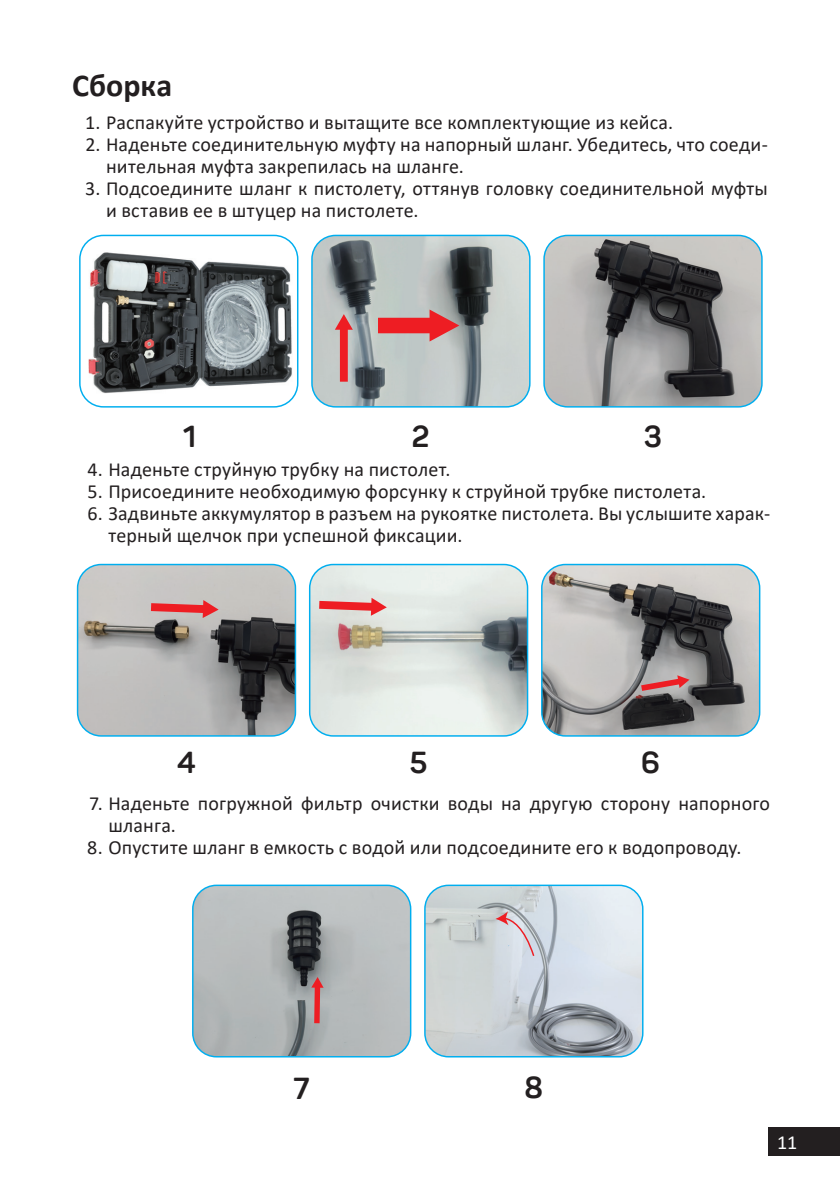
<style>
.page{position:relative;width:840px;height:1191px;background:#fff}
.page>*{position:absolute;margin:0;border:0;box-sizing:border-box;transform-origin:0 0}
.Заголовок_16{font:700 32px "Calibri";color:#231f20}
.t1{font:700 29.6px "Panton";color:#231f20}
.t2{font:20px/22px "Calibri";letter-spacing:.01em;color:#231f20}
.t3{font:20px "Calibri";color:#fff}
</style>
<div class="page">
<div style="left:767px;top:1126px;width:72px;height:29px;background:#231f20"></div>
<img style="left:81px;top:235px;width:216px;height:172px">
<div style="left:79px;top:235px;width:219px;height:172px;border:1px solid #00aeef;border-radius:24px"></div>
<img style="left:313px;top:235px;width:216px;height:172px">
<svg style="left:378px;top:309px;width:81px;height:32px;background:#d26f71"></svg>
<svg style="left:334px;top:314px;width:18px;height:68px"></svg>
<div style="left:311px;top:235px;width:219px;height:172px;border:1px solid #00aeef;border-radius:24px"></div>
<img style="left:545px;top:235px;width:216px;height:172px">
<div style="left:543px;top:235px;width:219px;height:172px;border:1px solid #00aeef;border-radius:24px"></div>
<img style="left:309px;top:564px;width:218px;height:172px">
<div style="left:309px;top:564px;width:219px;height:172px;border:1px solid #00aeef;border-radius:24px"></div>
<svg style="left:319px;top:598px;width:67px;height:18px"></svg>
<img style="left:77px;top:564px;width:218px;height:172px">
<svg style="left:151px;top:600px;width:67px;height:18px"></svg>
<div style="left:77px;top:564px;width:219px;height:172px;border:1px solid #00aeef;border-radius:24px"></div>
<img style="left:542px;top:564px;width:217px;height:172px">
<svg style="left:640px;top:675px;width:49px;height:16px"></svg>
<div style="left:540px;top:564px;width:220px;height:172px;border:1px solid #00aeef;border-radius:24px"></div>
<img style="left:193px;top:886px;width:217px;height:170px">
<svg style="left:311px;top:977px;width:12px;height:46px"></svg>
<div style="left:192px;top:884px;width:219px;height:173px;border:1px solid #00aeef;border-radius:24px"></div>
<img style="left:424px;top:886px;width:218px;height:170px">
<div style="left:424px;top:884px;width:219px;height:173px;border:1px solid #00aeef;border-radius:24px"></div>
<svg style="left:495px;top:911px;width:40px;height:46px;background:#d1cad1"></svg>
<p class="Заголовок_16" style="left:72px;top:63px;width:102px">Сборка</p>
<p class="t2" style="left:85px;top:111px;width:586px">1. Распакуйте устройство и вытащите все комплектующие из кейса.</p>
<p class="t2" style="left:106px;top:133px;width:663px;text-indent:-21px">2. Наденьте соединительную муфту на напорный шланг. Убедитесь, что соеди&shy;нительная муфта закрепилась на шланге.</p>
<p class="t2" style="left:106px;top:177px;width:663px;text-indent:-21px">3. Подсоедините шланг к пистолету, оттянув головку соединительной муфты и вставив ее в штуцер на пистолете.</p>
<p class="t1" style="left:183px;top:418px;width:15px">1</p>
<p class="t1" style="left:412px;top:418px;width:19px">2</p>
<p class="t1" style="left:643px;top:418px;width:20px">3</p>
<p class="t2" style="left:87px;top:458px;width:361px">4. Наденьте струйную трубку на пистолет.</p>
<p class="t2" style="left:88px;top:480px;width:616px">5. Присоедините необходимую форсунку к струйной трубке пистолета.</p>
<p class="t2" style="left:108px;top:502px;width:663px;text-indent:-21px">6. Задвиньте аккумулятор в разъем на рукоятке пистолета. Вы услышите харак&shy;терный щелчок при успешной фиксации.</p>
<p class="t1" style="left:181px;top:507px;width:15px">1</p>
<p class="t1" style="left:409px;top:507px;width:19px">2</p>
<p class="t1" style="left:641px;top:507px;width:20px">3</p>
<p class="t1" style="left:177px;top:744px;width:20px">4</p>
<p class="t1" style="left:409px;top:744px;width:19px">5</p>
<p class="t1" style="left:641px;top:744px;width:20px">6</p>
<p class="t2" style="left:108px;top:792px;width:663px;text-indent:-19px">7. Наденьте погружной фильтр очистки воды на другую сторону напорного шланга.</p>
<p class="t2" style="left:87px;top:836px;width:652px">8. Опустите шланг в емкость с водой или подсоедините его к водопроводу.</p>
<p class="t1" style="left:292px;top:823px;width:20px">4</p>
<p class="t1" style="left:525px;top:823px;width:19px">5</p>
<p class="t1" style="left:293px;top:1070px;width:17px">7</p>
<p class="t1" style="left:524px;top:1069px;width:20px">8</p>
<p class="t3" style="left:776px;top:1128px;width:22px">11</p>
</div>
